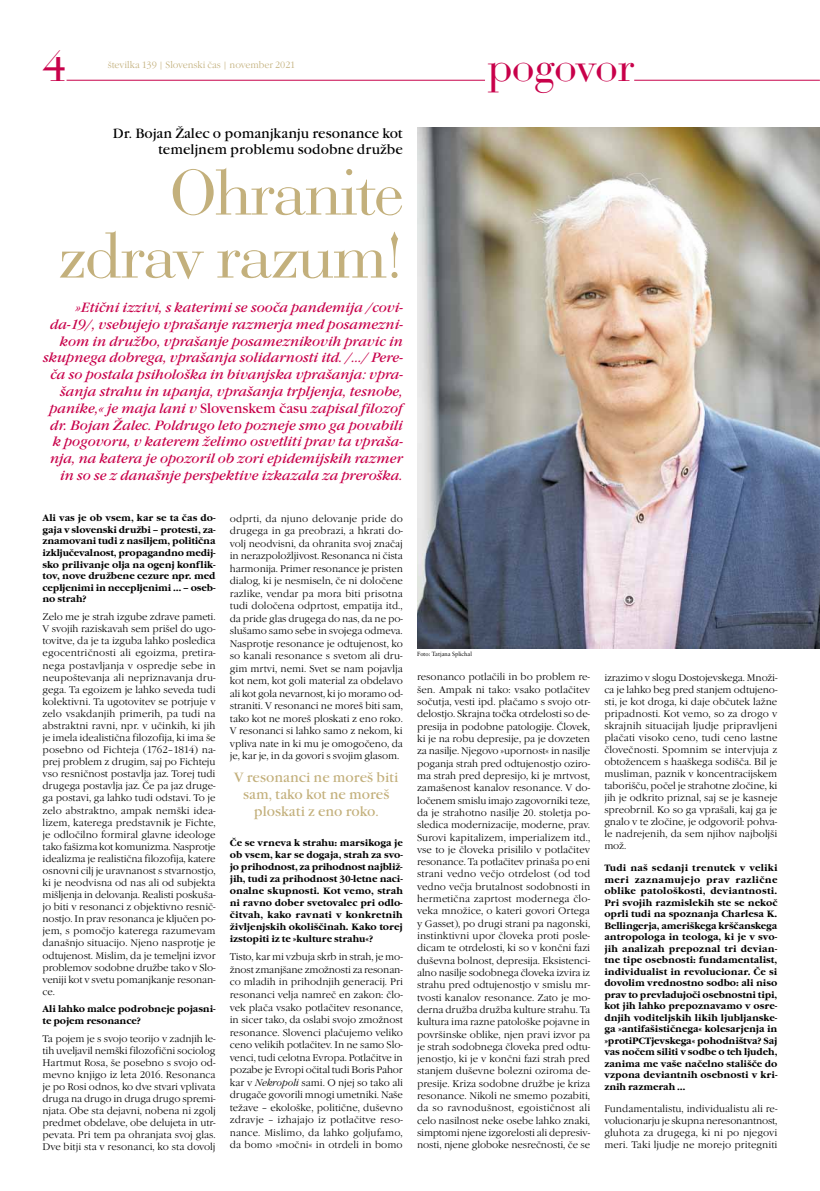
<style>
.page{position:relative;width:820px;height:1191px;background:#fff}
.page>*{position:absolute;margin:0;border:0;box-sizing:border-box;transform-origin:0 0}
.t1{font:67px/63px "Bauer Bod DEE";letter-spacing:-.01em;color:#c3b07c;text-align:right}
.t2{font:45px "Bauer Bod DEE";color:#c8004a}
.t3{font:italic 14px/16.8px "Garamond Itc TEE";color:#c8004a;text-align:right}
.t4{font:14px/16px "Garamond Itc TEE";color:#000;text-align:right}
.t5{font:14px/16.8px "Garamond Itc TEE";color:#c3b07c;text-align:center}
.t6{font:10px/12.1px "Garamond Itc TEE Ligh";letter-spacing:-.005em;color:#000;text-align:justify}
.t7{font:700 9.5px/11.5px "Garamond Itc TEE";letter-spacing:-.005em;color:#000;text-align:justify}
.t8{font:9.5px "Garamond Itc TEE Ligh";color:#c3b07c}
.t9{font:6px "AE Sabon";color:#000}
.s1{font-style:normal}
.s2{font-family:"Garamond Itc TEE Ligh Ital"}
</style>
<div class="page">
<hr style="left:43px;top:80px;width:776px;height:1px;background:#c8004a">
<hr style="left:43px;top:78px;width:24px;height:4px;background:#fff">
<div style="left:485px;top:78px;width:149px;height:14px;background:#fff"></div>
<img style="left:417px;top:128px;width:402px;height:520px">
<h2 class="t2" style="left:43px;top:40px;width:25px">4</h2>
<p class="t8" style="left:108px;top:60px;width:189px">številka 139 | Slovenski čas | november 2021</p>
<h2 class="t2" style="left:487px;top:40px;width:148px">pogovor</h2>
<h3 class="t4" style="left:113px;top:126px;width:291px">Dr. Bojan Žalec o pomanjkanju resonance kot temeljnem problemu sodobne družbe</h3>
<h1 class="t1" style="left:58px;top:162px;width:346px">Ohranite zdrav razum!</h1>
<p class="t3" style="left:43px;top:299px;width:361px">»Etični izzivi, s katerimi se sooča pandemija /covi&shy;da-19/, vsebujejo vprašanje razmerja med posamezni&shy;kom in družbo, vprašanje posameznikovih pravic in skupnega dobrega, vprašanja solidarnosti itd. /…/ Pere&shy;ča so postala psihološka in bivanjska vprašanja: vpra&shy;šanja strahu in upanja, vprašanja trpljenja, tesnobe, panike,« je maja lani v <span class="s1">Slovenskem času</span> zapisal filozof dr. Bojan Žalec. Poldrugo leto pozneje smo ga povabili k pogovoru, v katerem želimo osvetliti prav ta vpraša&shy;nja, na katera je opozoril ob zori epidemijskih razmer in so se z današnje perspektive izkazala za preroška.</p>
<p class="t7" style="left:43px;top:512px;width:174px">Ali vas je ob vsem, kar se ta čas do&shy;gaja v slovenski družbi – protesti, za&shy;znamovani tudi z nasiljem, politična izključevalnost, propagandno medij&shy;sko prilivanje olja na ogenj konflik&shy;tov, nove družbene cezure npr. med cepljenimi in necepljenimi … – oseb&shy;no strah?</p>
<p class="t6" style="left:43px;top:611px;width:175px">Zelo me je strah izgube zdrave pameti.<br>V svojih raziskavah sem prišel do ugo&shy;tovitve, da je ta izguba lahko posledica egocentričnosti ali egoizma, pretira&shy;nega postavljanja v ospredje sebe in neupoštevanja ali nepriznavanja dru&shy;gega. Ta egoizem je lahko seveda tudi kolektivni. Ta ugotovitev se potrjuje v zelo vsakdanjih primerih, pa tudi na abstraktni ravni, npr. v učinkih, ki jih je imela idealistična filozofija, ki ima še posebno od Fichteja (1762–1814) na&shy;prej problem z drugim, saj po Fichteju vso resničnost postavlja jaz. Torej tudi drugega postavlja jaz. Če pa jaz druge&shy;ga postavi, ga lahko tudi odstavi. To je zelo abstraktno, ampak nemški idea&shy;lizem, katerega predstavnik je Fichte, je odločilno formiral glavne ideologe tako fašizma kot komunizma. Nasprotje idealizma je realistična filozofija, katere osnovni cilj je uravnanost s stvarnostjo, ki je neodvisna od nas ali od subjekta mišljenja in delovanja. Realisti poskuša&shy;jo biti v resonanci z objektivno resnič&shy;nostjo. In prav resonanca je ključen po&shy;jem, s pomočjo katerega razumevam današnjo situacijo. Njeno nasprotje je odtujenost. Mislim, da je temeljni izvor problemov sodobne družbe tako v Slo&shy;veniji kot v svetu pomanjkanje resonan&shy;ce.</p>
<p class="t7" style="left:43px;top:1003px;width:174px">Ali lahko malce podrobneje pojasni&shy;te pojem resonance?</p>
<p class="t6" style="left:43px;top:1032px;width:175px">Ta pojem je s svojo teorijo v zadnjih le&shy;tih uveljavil nemški filozofični sociolog Hartmut Rosa, še posebno s svojo od&shy;mevno knjigo iz leta 2016. Resonanca je po Rosi odnos, ko dve stvari vplivata druga na drugo in druga drugo spremi&shy;njata. Obe sta dejavni, nobena ni zgolj predmet obdelave, obe delujeta in utr&shy;pevata. Pri tem pa ohranjata svoj glas.<br>Dve bitji sta v resonanci, ko sta dovolj</p>
<p class="t6" style="left:230px;top:512px;width:175px;line-height:12.5px">odprti, da njuno delovanje pride do drugega in ga preobrazi, a hkrati do&shy;volj neodvisni, da ohranita svoj značaj in nerazpoložljivost. Resonanca ni čista harmonija. Primer resonance je pristen dialog, ki je nesmiseln, če ni določene razlike, vendar pa mora biti prisotna tudi določena odprtost, empatija itd., da pride glas drugega do nas, da ne po&shy;slušamo samo sebe in svojega odmeva.<br>Nasprotje resonance je odtujenost, ko so kanali resonance s svetom ali dru&shy;gim mrtvi, nemi. Svet se nam pojavlja kot nem, kot goli material za obdelavo ali kot gola nevarnost, ki jo moramo od&shy;straniti. V resonanci ne moreš biti sam, tako kot ne moreš ploskati z eno roko.<br>V resonanci si lahko samo z nekom, ki vpliva nate in ki mu je omogočeno, da je, kar je, in da govori s svojim glasom.</p>
<h3 class="t5" style="left:234px;top:769px;width:166px">V resonanci ne moreš biti sam, tako kot ne moreš ploskati z eno roko.</h3>
<p class="t7" style="left:230px;top:837px;width:174px;line-height:12px">Če se vrneva k strahu: marsikoga je ob vsem, kar se dogaja, strah za svo&shy;jo prihodnost, za prihodnost najbliž&shy;jih, tudi za prihodnost 30-letne naci&shy;onalne skupnosti. Kot vemo, strah ni ravno dober svetovalec pri odlo&shy;čitvah, kako ravnati v konkretnih življenjskih okoliščinah. Kako torej izstopiti iz te »kulture strahu«?</p>
<p class="t6" style="left:230px;top:951px;width:174px;line-height:12.5px">Tisto, kar mi vzbuja skrb in strah, je mo&shy;žnost zmanjšane zmožnosti za resonan&shy;co mladih in prihodnjih generacij. Pri resonanci velja namreč en zakon: člo&shy;vek plača vsako potlačitev resonance, in sicer tako, da oslabi svojo zmožnost resonance. Slovenci plačujemo veliko ceno velikih potlačitev. In ne samo Slo&shy;venci, tudi celotna Evropa. Potlačitve in pozabe je Evropi očital tudi Boris Pahor kar v <span class="s2">Nekropoli</span> sami. O njej so tako ali drugače govorili mnogi umetniki. Naše težave – ekološke, politične, duševno zdravje – izhajajo iz potlačitve reso&shy;nance. Mislimo, da lahko goljufamo, da bomo »močni« in otrdeli in bomo</p>
<p class="t9" style="left:417px;top:650px;width:56px">Foto: Tatjana Splichal</p>
<p class="t6" style="left:417px;top:671px;width:175px">resonanco potlačili in bo problem re&shy;šen. Ampak ni tako: vsako potlačitev sočutja, vesti ipd. plačamo s svojo otr&shy;delostjo. Skrajna točka otrdelosti so de&shy;presija in podobne patologije. Človek, ki je na robu depresije, pa je dovzeten za nasilje. Njegovo »upornost« in nasilje poganja strah pred odtujenostjo oziro&shy;ma strah pred depresijo, ki je mrtvost, zamašenost kanalov resonance. V do&shy;ločenem smislu imajo zagovorniki teze, da je strahotno nasilje 20. stoletja po&shy;sledica modernizacije, moderne, prav.<br>Surovi kapitalizem, imperializem itd., vse to je človeka prisililo v potlačitev resonance. Ta potlačitev prinaša po eni strani vedno večjo otrdelost (od tod vedno večja brutalnost sodobnosti in hermetična zaprtost modernega člo&shy;veka množice, o kateri govori Ortega y Gasset), po drugi strani pa nagonski, instinktivni upor človeka proti posle&shy;dicam te otrdelosti, ki so v končni fazi duševna bolnost, depresija. Eksistenci&shy;alno nasilje sodobnega človeka izvira iz strahu pred odtujenostjo v smislu mr&shy;tvosti kanalov resonance. Zato je mo&shy;derna družba družba kulture strahu. Ta kultura ima razne patološke pojavne in površinske oblike, njen pravi izvor pa je strah sodobnega človeka pred odtu&shy;jenostjo, ki je v končni fazi strah pred stanjem duševne bolezni oziroma de&shy;presije. Kriza sodobne družbe je kriza resonance. Nikoli ne smemo pozabiti, da so ravnodušnost, egoističnost ali celo nasilnost neke osebe lahko znaki, simptomi njene izgorelosti ali depresiv&shy;nosti, njene globoke nesrečnosti, če se</p>
<p class="t6" style="left:604px;top:671px;width:175px">izrazimo v slogu Dostojevskega. Množi&shy;ca je lahko beg pred stanjem odtujeno&shy;sti, je kot droga, ki daje občutek lažne pripadnosti. Kot vemo, so za drogo v skrajnih situacijah ljudje pripravljeni plačati visoko ceno, tudi ceno lastne človečnosti. Spomnim se intervjuja z obtožencem s haaškega sodišča. Bil je musliman, paznik v koncentracijskem taborišču, počel je strahotne zločine, ki jih je odkrito priznal, saj se je kasneje spreobrnil. Ko so ga vprašali, kaj ga je gnalo v te zločine, je odgovoril: pohva&shy;le nadrejenih, da sem njihov najboljši mož.</p>
<p class="t7" style="left:604px;top:862px;width:174px">Tudi naš sedanji trenutek v veliki meri zaznamujejo prav različne oblike patološkosti, deviantnosti.<br>Pri svojih razmislekih ste se nekoč oprli tudi na spoznanja Charlesa K.<br>Bellingerja, ameriškega krščanskega antropologa in teologa, ki je v svo&shy;jih analizah prepoznal tri devian&shy;tne tipe osebnosti: fundamentalist, individualist in revolucionar. Če si dovolim vrednostno sodbo: ali niso prav to prevladujoči osebnostni tipi, kot jih lahko prepoznavamo v osre&shy;dnjih voditeljskih likih ljubljanske&shy;ga »antifašističnega« kolesarjenja in »protiPCTjevskega« pohodništva? Saj vas nočem siliti v sodbe o teh ljudeh, zanima me vaše načelno stališče do vzpona deviantnih osebnosti v kri&shy;znih razmerah …</p>
<p class="t6" style="left:604px;top:1103px;width:174px">Fundamentalistu, individualistu ali re&shy;volucionarju je skupna neresonantnost, gluhota za drugega, ki ni po njegovi meri. Taki ljudje ne morejo pritegniti</p>
</div>
